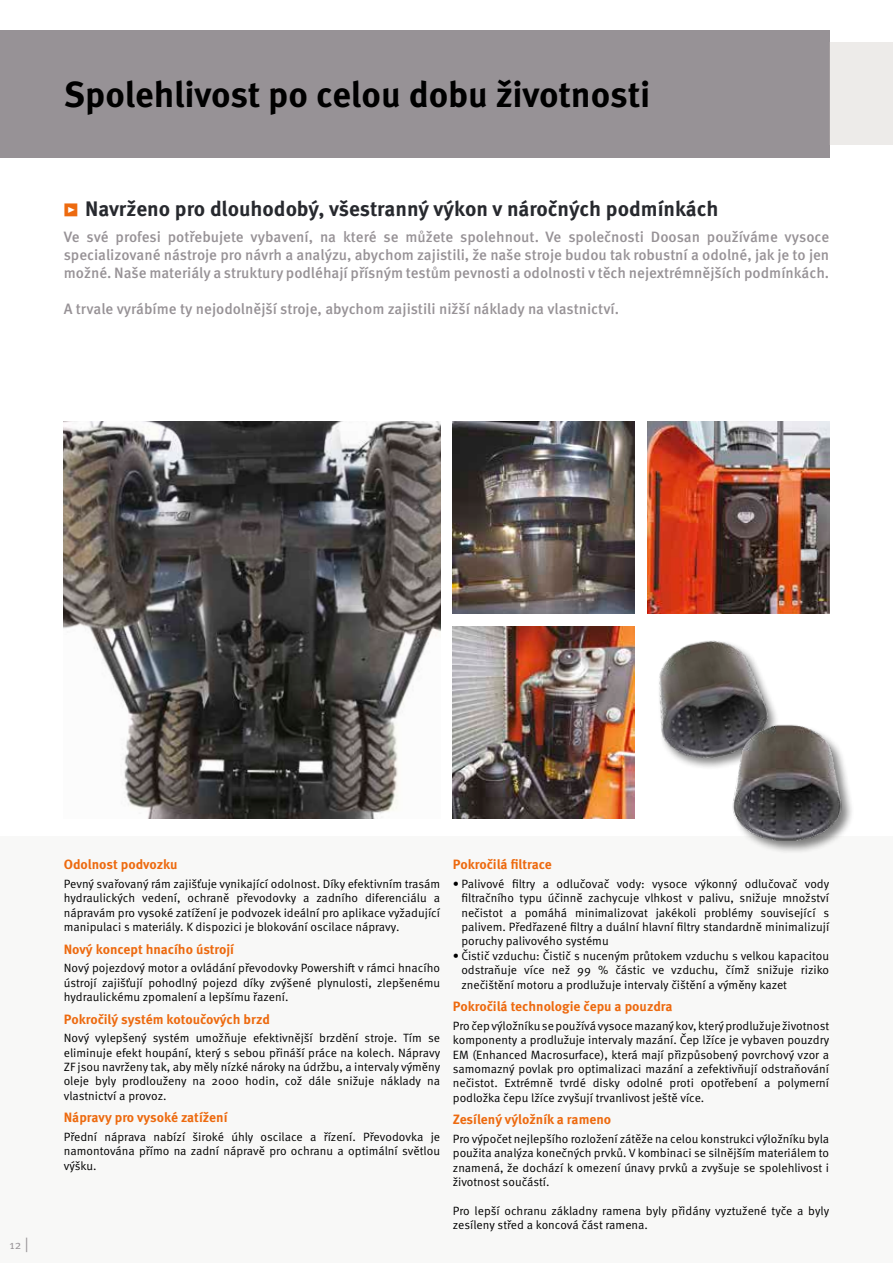
<style>
.page{position:relative;width:893px;height:1263px;background:#fff}
.page>*{position:absolute;margin:0;border:0;box-sizing:border-box;transform-origin:0 0}
.t1{font:700 36px "Meta Pro";letter-spacing:-.005em;color:#000}
.t2{font:700 21px "Meta Pro";letter-spacing:-.005em;color:#27292e}
.t3{font:500 15px/18px "Meta Pro";color:#979296;text-align:justify}
.t4{font:700 13.5px "Meta Pro";color:#ed6a0f}
.t5{font:12px/14.4px "Meta Pro Norm";color:#000;text-align:justify}
.t6{font:12px "Meta Pro Norm";color:#979296}
.s1{font-size:17.25px;color:#ed6a0f}
.s2{font-size:15px}
</style>
<div class="page">
<div style="left:0;top:836px;width:893px;height:427px;background:#f8f8f7"></div>
<div style="left:0;top:30px;width:829px;height:127px;background:#979296"></div>
<div style="left:829px;top:43px;width:64px;height:102px;background:#edebe9"></div>
<img style="left:659px;top:640px;width:117px;height:128px">
<img style="left:728px;top:714px;width:124px;height:138px">
<img style="left:453px;top:421px;width:182px;height:192px">
<img style="left:647px;top:421px;width:182px;height:192px">
<img style="left:64px;top:421px;width:376px;height:398px">
<img style="left:453px;top:626px;width:182px;height:193px">
<h1 class="t1" style="left:64px;top:66px;width:588px">Spolehlivost po celou dobu životnosti</h1>
<h2 class="t2" style="left:64px;top:192px;width:656px"><span class="s1">ѓ</span> Navrženo pro dlouhodobý, všestranný výkon v náročných podmínkách</h2>
<p class="t3" style="left:64px;top:227px;width:767px">Ve své profesi potřebujete vybavení, na které se můžete spolehnout. Ve společnosti Doosan používáme vysoce specializované nástroje pro návrh a analýzu, abychom zajistili, že naše stroje budou tak robustní a odolné, jak je to jen možné. Naše materiály a struktury podléhají přísným testům pevnosti a odolnosti v těch nejextrémnějších podmínkách.</p>
<p class="t3" style="left:64px;top:299px;width:557px">A trvale vyrábíme ty nejodolnější stroje, abychom zajistili nižší náklady na vlastnictví.</p>
<p class="t6" style="left:10px;top:1235px;width:21px">12 <span class="s2">|</span></p>
<p class="t4" style="left:64px;top:854px;width:115px">Odolnost podvozku</p>
<p class="t5" style="left:64px;top:876px;width:378px">Pevný svařovaný rám zajišťuje vynikající odolnost. Díky efektivním trasám hydraulických vedení, ochraně převodovky a zadního diferenciálu a nápravám pro vysoké zatížení je podvozek ideální pro aplikace vyžadující manipulaci s materiály. K dispozici je blokování oscilace nápravy.</p>
<p class="t4" style="left:64px;top:938px;width:172px">Nový koncept hnacího ústrojí</p>
<p class="t5" style="left:64px;top:960px;width:378px">Nový pojezdový motor a ovládání převodovky Powershift v rámci hnacího ústrojí zajišťují pohodlný pojezd díky zvýšené plynulosti, zlepšenému hydraulickému zpomalení a lepšímu řazení.</p>
<p class="t4" style="left:64px;top:1008px;width:208px">Pokročilý systém kotoučových brzd</p>
<p class="t5" style="left:64px;top:1030px;width:378px">Nový vylepšený systém umožňuje efektivnější brzdění stroje. Tím se eliminuje efekt houpání, který s sebou přináší práce na kolech. Nápravy ZF jsou navrženy tak, aby měly nízké nároky na údržbu, a intervaly výměny oleje byly prodlouženy na 2000 hodin, což dále snižuje náklady na vlastnictví a provoz.</p>
<p class="t4" style="left:64px;top:1107px;width:165px">Nápravy pro vysoké zatížení</p>
<p class="t5" style="left:64px;top:1129px;width:378px">Přední náprava nabízí široké úhly oscilace a řízení. Převodovka je namontována přímo na zadní nápravě pro ochranu a optimální světlou výšku.</p>
<p class="t4" style="left:453px;top:854px;width:100px">Pokročilá filtrace</p>
<p class="t5" style="left:461px;top:876px;width:369px;text-indent:-9px">• Palivové filtry a odlučovač vody: vysoce výkonný odlučovač vody filtračního typu účinně zachycuje vlhkost v palivu, snižuje množství nečistot a pomáhá minimalizovat jakékoli problémy související s palivem. Předřazené filtry a duální hlavní filtry standardně minimalizují poruchy palivového systému</p>
<p class="t5" style="left:461px;top:948px;width:369px;text-indent:-9px">• Čistič vzduchu: Čistič s nuceným průtokem vzduchu s velkou kapacitou odstraňuje více než 99 % částic ve vzduchu, čímž snižuje riziko znečištění motoru a prodlužuje intervaly čištění a výměny kazet</p>
<p class="t4" style="left:453px;top:996px;width:221px">Pokročilá technologie čepu a pouzdra</p>
<p class="t5" style="left:453px;top:1018px;width:378px">Pro čep výložníku se používá vysoce mazaný kov, který prodlužuje životnost komponenty a prodlužuje intervaly mazání. Čep lžíce je vybaven pouzdry EM (Enhanced Macrosurface), která mají přizpůsobený povrchový vzor a samomazný povlak pro optimalizaci mazání a zefektivňují odstraňování nečistot. Extrémně tvrdé disky odolné proti opotřebení a polymerní podložka čepu lžíce zvyšují trvanlivost ještě více.</p>
<p class="t4" style="left:453px;top:1109px;width:160px">Zesílený výložník a rameno</p>
<p class="t5" style="left:453px;top:1131px;width:378px">Pro výpočet nejlepšího rozložení zátěže na celou konstrukci výložníku byla použita analýza konečných prvků. V kombinaci se silnějším materiálem to znamená, že dochází k omezení únavy prvků a zvyšuje se spolehlivost i životnost součástí.</p>
<p class="t5" style="left:453px;top:1203px;width:378px">Pro lepší ochranu základny ramena byly přidány vyztužené tyče a byly zesíleny střed a koncová část ramena.</p>
</div>
